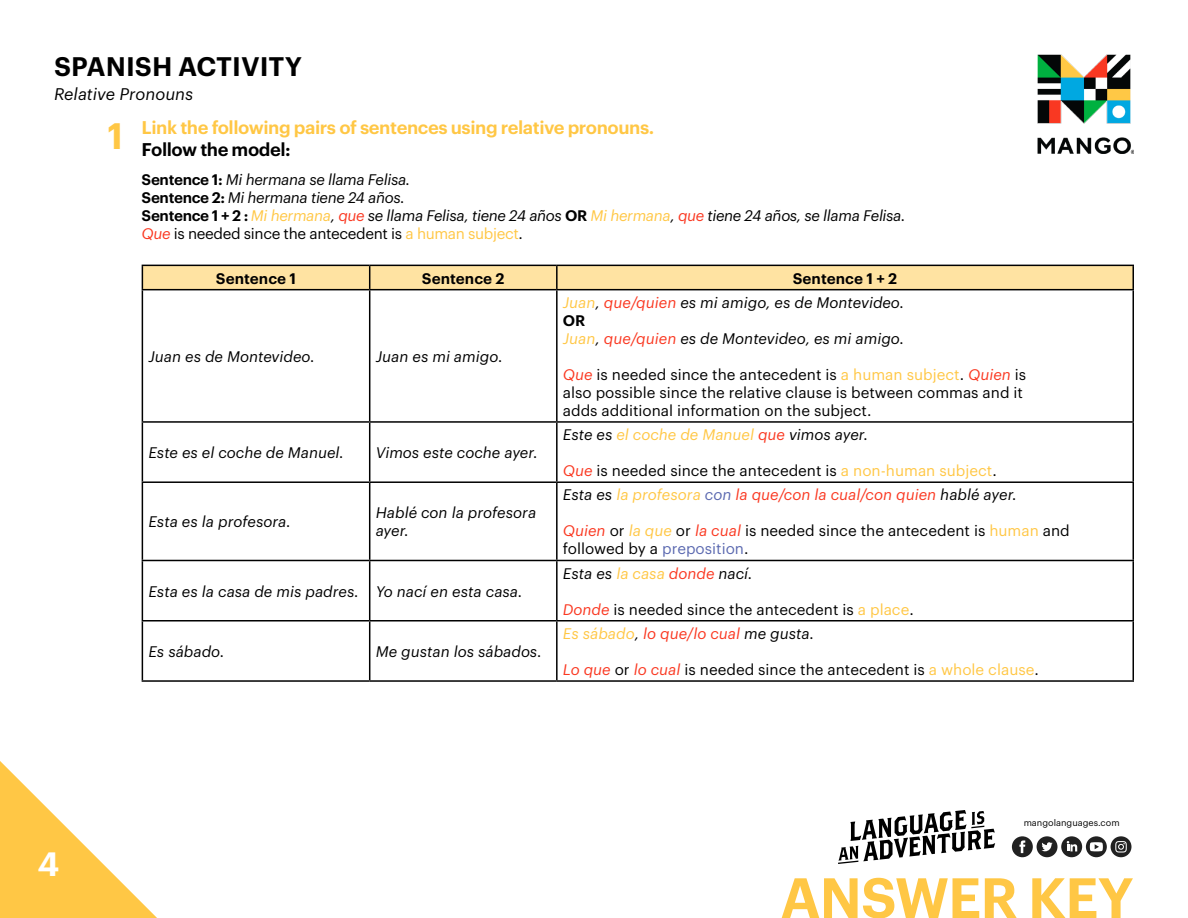
<style>
.page{position:relative;width:1188px;height:918px;background:#fff}
.page>*{position:absolute;margin:0;border:0;box-sizing:border-box;transform-origin:0 0}
.t1{font:600 55.5px "Graphik LCG";letter-spacing:-.025em;color:#ffc745}
.t2{font:600 36px "Graphik LCG";color:#ffc745}
.t3{font:600 33px "Graphik LCG";color:#fff}
.t4{font:600 26.25px "Graphik LCG";color:#000}
.t5{font:600 18px/21.6px "Graphik LCG";letter-spacing:-.025em;color:#ffc745}
.t6{font:italic 16.5px "Graphik LCG";color:#000}
.t7{font:15px/18px "Graphik LCG";color:#000}
.t8{font:italic 15px/18px "Graphik LCG";color:#000}
.t9{font:italic 15px "Graphik LCG";letter-spacing:-.025em;color:#000}
.t10{font:italic 15px "Graphik LCG";color:#fa3821}
.t11{font:15px "Graphik LCG";letter-spacing:-.025em;color:#000}
.t12{font:600 15px "Graphik LCG";color:#000}
.t13{font:9px "Graphik LCG";color:#000}
.s1{color:#000}
.s2{font-weight:600;font-style:normal}
.s3{color:#ffc745}
.s4{color:#fa3821}
.s5{font-style:italic;color:#fa3821}
.s6{color:#5b69b0}
.s7{font-style:italic;color:#ffc745}
</style>
<div class="page">
<svg style="left:0;top:761px;width:157px;height:157px"></svg>
<svg style="left:838px;top:810px;width:157px;height:54px"></svg>
<svg style="left:1086px;top:836px;width:21px;height:21px"></svg>
<svg style="left:1090px;top:842px;width:13px;height:9px"></svg>
<div style="left:1037px;top:836px;width:20px;height:21px;background:#212121;border-radius:10px"></div>
<svg style="left:1041px;top:842px;width:12px;height:9px"></svg>
<div style="left:1061px;top:836px;width:21px;height:21px;background:#212121;border-radius:10px"></div>
<svg style="left:1067px;top:841px;width:10px;height:10px"></svg>
<div style="left:1012px;top:836px;width:21px;height:21px;background:#212121;border-radius:10px"></div>
<svg style="left:1019px;top:840px;width:6px;height:13px"></svg>
<div style="left:1111px;top:836px;width:20px;height:21px;background:#212121;border-radius:10px"></div>
<svg style="left:1115px;top:841px;width:12px;height:12px"></svg>
<svg style="left:142px;top:265px;width:990px;height:24px;background:#f7dc9d"></svg>
<hr style="left:557px;top:265px;width:577px;height:1px;background:#000">
<hr style="left:556px;top:266px;width:2px;height:23px;background:#000">
<hr style="left:1132px;top:266px;width:2px;height:23px;background:#000">
<hr style="left:142px;top:289px;width:228px;height:1px;background:#000">
<hr style="left:142px;top:290px;width:1px;height:131px;background:#000">
<hr style="left:370px;top:289px;width:187px;height:1px;background:#000">
<hr style="left:369px;top:290px;width:1px;height:131px;background:#000">
<hr style="left:557px;top:289px;width:577px;height:1px;background:#000">
<hr style="left:556px;top:290px;width:2px;height:131px;background:#000">
<hr style="left:1132px;top:290px;width:2px;height:131px;background:#000">
<hr style="left:142px;top:421px;width:228px;height:2px;background:#000">
<hr style="left:142px;top:423px;width:1px;height:58px;background:#000">
<hr style="left:370px;top:421px;width:187px;height:2px;background:#000">
<hr style="left:369px;top:423px;width:1px;height:58px;background:#000">
<hr style="left:557px;top:421px;width:577px;height:2px;background:#000">
<hr style="left:556px;top:423px;width:2px;height:58px;background:#000">
<hr style="left:1132px;top:423px;width:2px;height:58px;background:#000">
<hr style="left:142px;top:481px;width:228px;height:2px;background:#000">
<hr style="left:142px;top:483px;width:1px;height:77px;background:#000">
<hr style="left:370px;top:481px;width:187px;height:2px;background:#000">
<hr style="left:369px;top:483px;width:1px;height:77px;background:#000">
<hr style="left:557px;top:481px;width:577px;height:2px;background:#000">
<hr style="left:556px;top:483px;width:2px;height:77px;background:#000">
<hr style="left:1132px;top:483px;width:2px;height:77px;background:#000">
<hr style="left:142px;top:560px;width:228px;height:1px;background:#000">
<hr style="left:142px;top:561px;width:1px;height:59px;background:#000">
<hr style="left:370px;top:560px;width:187px;height:1px;background:#000">
<hr style="left:369px;top:561px;width:1px;height:59px;background:#000">
<hr style="left:557px;top:560px;width:577px;height:1px;background:#000">
<hr style="left:556px;top:561px;width:2px;height:59px;background:#000">
<hr style="left:1132px;top:561px;width:2px;height:59px;background:#000">
<hr style="left:142px;top:620px;width:228px;height:2px;background:#000">
<hr style="left:142px;top:622px;width:1px;height:58px;background:#000">
<hr style="left:370px;top:620px;width:187px;height:2px;background:#000">
<hr style="left:369px;top:622px;width:1px;height:58px;background:#000">
<hr style="left:557px;top:620px;width:577px;height:2px;background:#000">
<hr style="left:556px;top:622px;width:2px;height:58px;background:#000">
<hr style="left:1132px;top:622px;width:2px;height:58px;background:#000">
<hr style="left:142px;top:680px;width:228px;height:2px;background:#000">
<hr style="left:370px;top:680px;width:187px;height:2px;background:#000">
<hr style="left:557px;top:680px;width:577px;height:2px;background:#000">
<img style="left:1038px;top:54px;width:96px;height:100px">
<p class="t4" style="left:54px;top:46px;width:250px">SPANISH ACTIVITY</p>
<p class="t6" style="left:54px;top:81px;width:141px">Relative Pronouns</p>
<p class="t2" style="left:107px;top:108px;width:17px">1</p>
<p class="t5" style="left:142px;top:115px;width:514px">Link the following pairs of sentences using relative pronouns.<br><span class="s1">Follow the model:</span></p>
<p class="t9" style="left:142px;top:168px;width:270px"><span class="s2">Sentence 1:</span> Mi hermana se llama Felisa.</p>
<p class="t9" style="left:142px;top:186px;width:265px"><span class="s2">Sentence 2:</span> Mi hermana tiene 24 años.</p>
<p class="t9" style="left:142px;top:204px;width:765px"><span class="s2">Sentence 1 + 2 :</span> <span class="s3">Mi hermana</span>, <span class="s4">que</span> se llama Felisa, tiene 24 años <span class="s2">OR</span> <span class="s3">Mi hermana</span>, <span class="s4">que</span> tiene 24 años, se llama Felisa.</p>
<p class="t11" style="left:142px;top:222px;width:383px"><span class="s5">Que</span> is needed since the antecedent is <span class="s3">a human subject</span>.</p>
<p class="t12" style="left:216px;top:267px;width:82px">Sentence 1</p>
<p class="t12" style="left:422px;top:267px;width:84px">Sentence 2</p>
<p class="t12" style="left:793px;top:267px;width:106px">Sentence 1 + 2</p>
<p class="t8" style="left:148px;top:346px;width:168px">Juan es de Montevideo.</p>
<p class="t8" style="left:376px;top:346px;width:129px">Juan es mi amigo.</p>
<p class="t8" style="left:148px;top:443px;width:197px">Este es el coche de Manuel.</p>
<p class="t8" style="left:376px;top:443px;width:164px">Vimos este coche ayer.</p>
<p class="t8" style="left:148px;top:512px;width:144px">Esta es la profesora.</p>
<p class="t8" style="left:376px;top:503px;width:162px">Hablé con la profesora ayer.</p>
<p class="t8" style="left:148px;top:581px;width:212px">Esta es la casa de mis padres.</p>
<p class="t8" style="left:376px;top:581px;width:148px">Yo nací en esta casa.</p>
<p class="t8" style="left:148px;top:641px;width:78px">Es sábado.</p>
<p class="t8" style="left:376px;top:641px;width:168px">Me gustan los sábados.</p>
<p class="t8" style="left:563px;top:292px;width:343px"><span class="s3">Juan</span>, <span class="s4">que/quien</span> es mi amigo, es de Montevideo.</p>
<p class="t12" style="left:563px;top:309px;width:24px">OR</p>
<p class="t8" style="left:563px;top:328px;width:343px"><span class="s3">Juan</span>, <span class="s4">que/quien</span> es de Montevideo, es mi amigo.</p>
<p class="t7" style="left:563px;top:364px;width:465px"><span class="s5">Que</span> is needed since the antecedent is <span class="s3">a human subject</span>. <span class="s5">Quien</span> is also possible since the relative clause is between commas and it adds additional information on the subject.</p>
<p class="t8" style="left:563px;top:425px;width:307px">Este es <span class="s3">el coche de Manuel</span> <span class="s4">que</span> vimos ayer.</p>
<p class="t7" style="left:563px;top:461px;width:436px"><span class="s5">Que</span> is needed since the antecedent is <span class="s3">a non-human subject</span>.</p>
<p class="t10" style="left:563px;top:484px;width:456px"><span class="s1">Esta es</span> <span class="s3">la profesora</span> <span class="s6">con</span> la que/con la cual/con quien <span class="s1">hablé ayer.</span></p>
<p class="t7" style="left:563px;top:521px;width:509px"><span class="s5">Quien</span> or <span class="s7">la que</span> or <span class="s5">la cual</span> is needed since the antecedent is <span class="s3">human</span> and followed by a <span class="s6">preposition</span>.</p>
<p class="t8" style="left:563px;top:563px;width:191px">Esta es <span class="s3">la casa</span> <span class="s4">donde</span> nací.</p>
<p class="t7" style="left:563px;top:599px;width:352px"><span class="s5">Donde</span> is needed since the antecedent is <span class="s3">a place</span>.</p>
<p class="t10" style="left:563px;top:622px;width:253px"><span class="s3">Es sábado</span><span class="s1">,</span> lo que/lo cual <span class="s1">me gusta.</span></p>
<p class="t7" style="left:563px;top:659px;width:478px"><span class="s5">Lo que</span> or <span class="s5">lo cual</span> is needed since the antecedent is <span class="s3">a whole clause</span>.</p>
<p class="t3" style="left:37px;top:839px;width:24px">4</p>
<p class="t13" style="left:1024px;top:816px;width:98px">mangolanguages.com</p>
<p class="t1" style="left:780px;top:855px;width:355px">ANSWER KEY</p>
</div>
